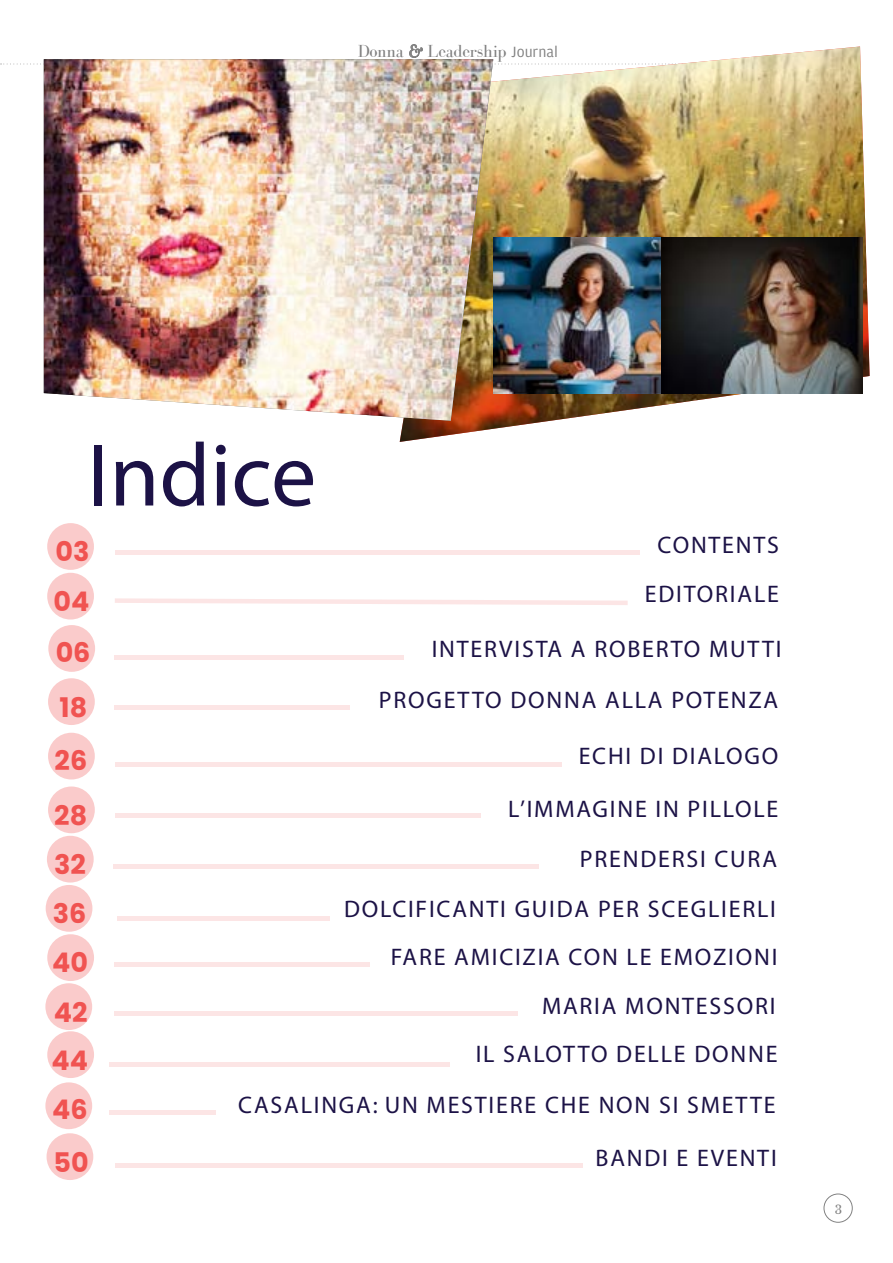
<style>
.page{position:relative;width:893px;height:1263px;background:#fff}
.page>*{position:absolute;margin:0;border:0;box-sizing:border-box;transform-origin:0 0}
.t1{font:90px "Myriad Pro";color:#1c1246}
.t2{font:700 27px/50.6px "Poppins";color:#f05351;text-align:justify}
.t3{font:24px/49.7px "Myriad";letter-spacing:.075em;color:#1c1246;text-align:center}
.t4{font:18px "Bodoni FLF";letter-spacing:-.015em;color:#000}
.t5{font:12px "Libre Baskerville";color:#000}
.s1{font-family:"Scotch Display"}
.s2{font-family:"Amplitude";font-size:15.75px}
</style>
<div class="page">
<div style="left:47px;top:523px;width:47px;height:47px;background:#facbcb;border-radius:50%"></div>
<div style="left:47px;top:573px;width:47px;height:46px;background:#facbcb;border-radius:50%"></div>
<div style="left:48px;top:625px;width:47px;height:47px;background:#facbcb;border-radius:50%"></div>
<div style="left:48px;top:678px;width:47px;height:47px;background:#facbcb;border-radius:50%"></div>
<div style="left:48px;top:733px;width:47px;height:46px;background:#facbcb;border-radius:50%"></div>
<div style="left:48px;top:786px;width:47px;height:47px;background:#facbcb;border-radius:50%"></div>
<div style="left:47px;top:934px;width:47px;height:47px;background:#facbcb;border-radius:50%"></div>
<svg style="left:1px;top:63px;width:43px;height:2px"></svg>
<img style="left:400px;top:47px;width:470px;height:395px">
<img style="left:44px;top:59px;width:449px;height:362px">
<img style="left:660px;top:237px;width:202px;height:156px">
<img style="left:493px;top:237px;width:167px;height:156px">
<hr style="left:115px;top:550px;width:525px;height:4px;background:#fce5e5">
<svg style="left:115px;top:598px;width:513px;height:7px"></svg>
<hr style="left:115px;top:655px;width:289px;height:4px;background:#fce5e5">
<hr style="left:115px;top:705px;width:235px;height:4px;background:#fce5e5">
<div style="left:115px;top:762px;width:446px;height:5px;background:#fce5e5"></div>
<div style="left:115px;top:813px;width:365px;height:5px;background:#fce5e5"></div>
<div style="left:114px;top:962px;width:255px;height:5px;background:#fce5e5"></div>
<div style="left:45px;top:983px;width:47px;height:47px;background:#facbcb;border-radius:50%"></div>
<div style="left:114px;top:1011px;width:404px;height:5px;background:#fce5e5"></div>
<div style="left:46px;top:885px;width:46px;height:47px;background:#facbcb;border-radius:50%"></div>
<div style="left:117px;top:916px;width:213px;height:5px;background:#fce5e5"></div>
<div style="left:47px;top:1133px;width:46px;height:47px;background:#facbcb;border-radius:50%"></div>
<hr style="left:115px;top:1163px;width:468px;height:4px;background:#fce5e5">
<div style="left:47px;top:1031px;width:47px;height:47px;background:#facbcb;border-radius:50%"></div>
<div style="left:110px;top:1110px;width:106px;height:5px;background:#fce5e5"></div>
<div style="left:45px;top:1082px;width:47px;height:47px;background:#facbcb;border-radius:50%"></div>
<hr style="left:110px;top:1062px;width:340px;height:4px;background:#fce5e5">
<div style="left:47px;top:836px;width:47px;height:46px;background:#facbcb;border-radius:50%"></div>
<hr style="left:113px;top:864px;width:425px;height:4px;background:#fce5e5">
<div style="left:824px;top:1194px;width:28px;height:28px;border:1px solid #000;border-radius:50%"></div>
<p class="t4" style="left:357px;top:41px;width:202px">Donna <span class="s1">&amp;</span> Leadership <span class="s2">Journal</span></p>
<h1 class="t1" style="left:87px;top:420px;width:231px">Indice</h1>
<p class="t2" style="left:53px;top:527px;width:39px">03<br>04<br>06</p>
<p class="t2" style="left:54px;top:680px;width:34px;line-height:54.2px">18<br>26<br>28</p>
<p class="t3" style="left:645px;top:521px;width:136px">CONTENTS<br>EDITORIALE</p>
<p class="t3" style="left:379px;top:625px;width:404px;line-height:50.2px;text-align:right">INTERVISTA A ROBERTO MUTTI<br>PROGETTO DONNA ALLA POTENZA</p>
<p class="t3" style="left:579px;top:732px;width:201px">ECHI DI DIALOGO</p>
<p class="t3" style="left:508px;top:786px;width:272px">L’IMMAGINE IN PILLOLE</p>
<p class="t2" style="left:54px;top:839px;width:33px">32</p>
<p class="t3" style="left:580px;top:835px;width:199px">PRENDERSI CURA</p>
<p class="t2" style="left:53px;top:889px;width:35px">36</p>
<p class="t3" style="left:344px;top:885px;width:433px">DOLCIFICANTI GUIDA PER SCEGLIERLI</p>
<p class="t2" style="left:52px;top:938px;width:37px">40</p>
<p class="t3" style="left:391px;top:933px;width:388px">FARE AMICIZIA CON LE EMOZIONI</p>
<p class="t2" style="left:54px;top:987px;width:35px">42</p>
<p class="t3" style="left:542px;top:982px;width:235px">MARIA MONTESSORI</p>
<p class="t2" style="left:51px;top:1035px;width:38px">44</p>
<p class="t3" style="left:476px;top:1030px;width:303px">IL SALOTTO DELLE DONNE</p>
<p class="t2" style="left:52px;top:1084px;width:37px">46</p>
<p class="t3" style="left:238px;top:1081px;width:539px">CASALINGA: UN MESTIERE CHE NON SI SMETTE</p>
<p class="t2" style="left:54px;top:1137px;width:37px">50</p>
<p class="t3" style="left:595px;top:1134px;width:183px">BANDI E EVENTI</p>
<p class="t5" style="left:834px;top:1202px;width:9px">3</p>
</div>
